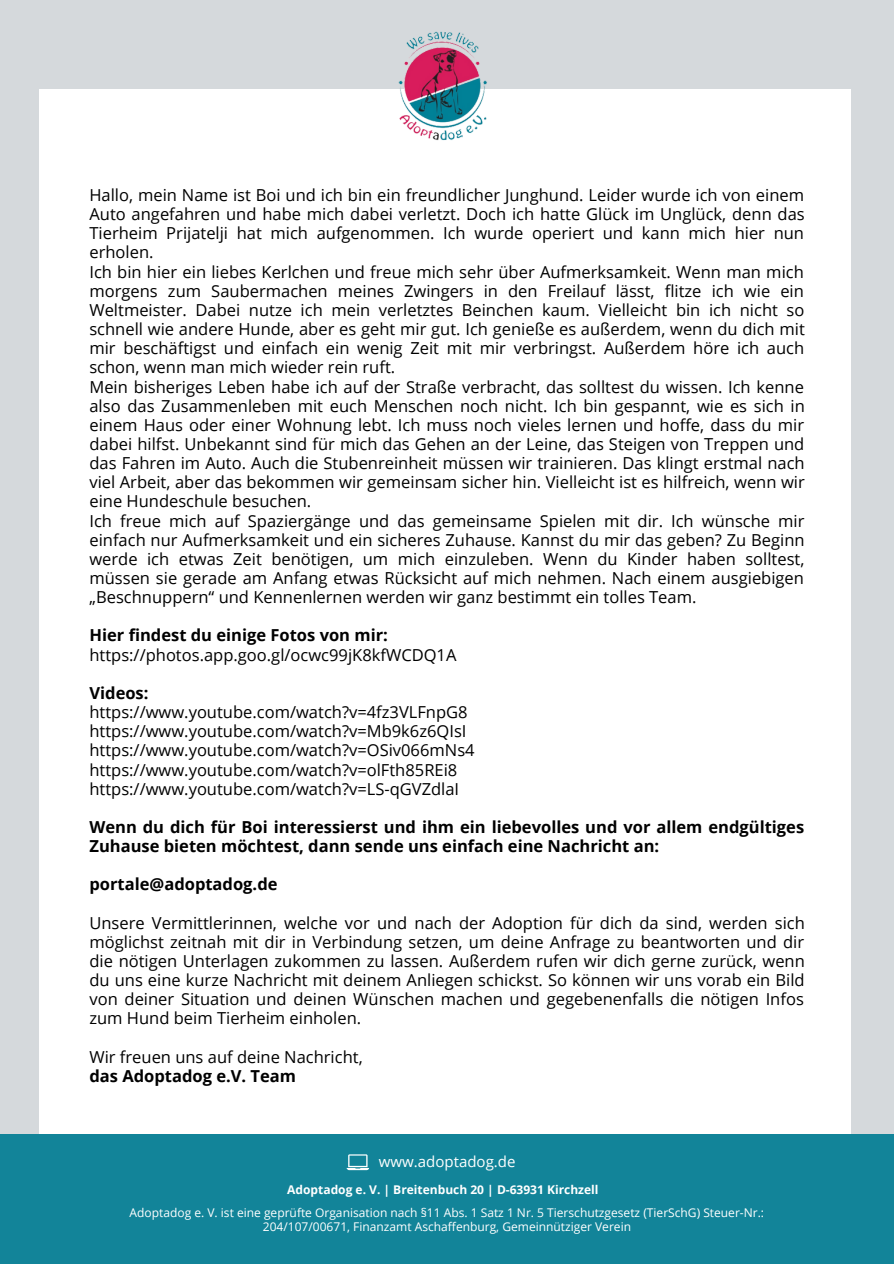
<style>
.page{position:relative;width:894px;height:1264px;background:#fff}
.page>*{position:absolute;margin:0;border:0;box-sizing:border-box;transform-origin:0 0}
.t1{font:16.5px/19.2px "Open Sans";color:#000;text-align:justify}
.t2{font:700 16.5px/19.2px "Open Sans";color:#000}
.t3{font:15px "Open Sans";color:#fff}
.t4{font:12px/14px "Open Sans";color:#fff;text-align:center}
.t5{font:700 12px "Open Sans";color:#fff}
</style>
<div class="page">
<div style="left:0;top:0;width:893px;height:1263px;background:#d5d9dc"></div>
<div style="left:39px;top:89px;width:811px;height:1174px;background:#fff"></div>
<img style="left:398px;top:31px;width:89px;height:110px">
<div style="left:0;top:1133px;width:893px;height:130px;background:#128499"></div>
<svg style="left:346px;top:1154px;width:23px;height:16px"></svg>
<p class="t1" style="left:89px;top:185px;width:716px">Hallo, mein Name ist Boi und ich bin ein freundlicher Junghund. Leider wurde ich von einem Auto angefahren und habe mich dabei verletzt. Doch ich hatte Glück im Unglück, denn das Tierheim Prijatelji hat mich aufgenommen. Ich wurde operiert und kann mich hier nun erholen.</p>
<p class="t1" style="left:89px;top:261px;width:716px">Ich bin hier ein liebes Kerlchen und freue mich sehr über Aufmerksamkeit. Wenn man mich morgens zum Saubermachen meines Zwingers in den Freilauf lässt, flitze ich wie ein Weltmeister. Dabei nutze ich mein verletztes Beinchen kaum. Vielleicht bin ich nicht so schnell wie andere Hunde, aber es geht mir gut. Ich genieße es außerdem, wenn du dich mit mir beschäftigst und einfach ein wenig Zeit mit mir verbringst. Außerdem höre ich auch schon, wenn man mich wieder rein ruft.</p>
<p class="t1" style="left:89px;top:376px;width:716px">Mein bisheriges Leben habe ich auf der Straße verbracht, das solltest du wissen. Ich kenne also das Zusammenleben mit euch Menschen noch nicht. Ich bin gespannt, wie es sich in einem Haus oder einer Wohnung lebt. Ich muss noch vieles lernen und hoffe, dass du mir dabei hilfst. Unbekannt sind für mich das Gehen an der Leine, das Steigen von Treppen und das Fahren im Auto. Auch die Stubenreinheit müssen wir trainieren. Das klingt erstmal nach viel Arbeit, aber das bekommen wir gemeinsam sicher hin. Vielleicht ist es hilfreich, wenn wir eine Hundeschule besuchen.</p>
<p class="t1" style="left:89px;top:510px;width:716px">Ich freue mich auf Spaziergänge und das gemeinsame Spielen mit dir. Ich wünsche mir einfach nur Aufmerksamkeit und ein sicheres Zuhause. Kannst du mir das geben? Zu Beginn werde ich etwas Zeit benötigen, um mich einzuleben. Wenn du Kinder haben solltest, müssen sie gerade am Anfang etwas Rücksicht auf mich nehmen. Nach einem ausgiebigen „Beschnuppern“ und Kennenlernen werden wir ganz bestimmt ein tolles Team.</p>
<p class="t2" style="left:89px;top:625px;width:300px">Hier findest du einige Fotos von mir:</p>
<p class="t1" style="left:89px;top:644px;width:368px">https://photos.app.goo.gl/ocwc99jK8kfWCDQ1A</p>
<p class="t2" style="left:89px;top:683px;width:61px">Videos:</p>
<p class="t1" style="left:89px;top:702px;width:379px">https://www.youtube.com/watch?v=4fz3VLFnpG8</p>
<p class="t1" style="left:89px;top:721px;width:378px">https://www.youtube.com/watch?v=Mb9k6z6QIsI</p>
<p class="t1" style="left:89px;top:740px;width:386px">https://www.youtube.com/watch?v=OSiv066mNs4</p>
<p class="t1" style="left:89px;top:759px;width:369px">https://www.youtube.com/watch?v=olFth85REi8</p>
<p class="t1" style="left:89px;top:778px;width:371px">https://www.youtube.com/watch?v=LS-qGVZdlaI</p>
<p class="t2" style="left:89px;top:817px;width:716px">Wenn du dich für Boi interessierst und ihm ein liebevolles und vor allem endgültiges<br>Zuhause bieten möchtest, dann sende uns einfach eine Nachricht an:</p>
<p class="t2" style="left:89px;top:874px;width:189px">portale@adoptadog.de</p>
<p class="t1" style="left:89px;top:912px;width:716px">Unsere Vermittlerinnen, welche vor und nach der Adoption für dich da sind, werden sich möglichst zeitnah mit dir in Verbindung setzen, um deine Anfrage zu beantworten und dir die nötigen Unterlagen zukommen zu lassen. Außerdem rufen wir dich gerne zurück, wenn du uns eine kurze Nachricht mit deinem Anliegen schickst. So können wir uns vorab ein Bild von deiner Situation und deinen Wünschen machen und gegebenenfalls die nötigen Infos zum Hund beim Tierheim einholen.</p>
<p class="t1" style="left:89px;top:1046px;width:275px">Wir freuen uns auf deine Nachricht,</p>
<p class="t2" style="left:89px;top:1065px;width:208px">das Adoptadog e.V. Team</p>
<p class="t3" style="left:379px;top:1151px;width:138px">www.adoptadog.de</p>
<p class="t5" style="left:287px;top:1181px;width:313px">Adoptadog e. V. | Breitenbuch 20 | D-63931 Kirchzell</p>
<p class="t4" style="left:130px;top:1205px;width:635px">Adoptadog e. V. ist eine geprüfte Organisation nach §11 Abs. 1 Satz 1 Nr. 5 Tierschutzgesetz (TierSchG) Steuer-Nr.:<br>204/107/00671, Finanzamt Aschaffenburg, Gemeinnütziger Verein</p>
</div>
